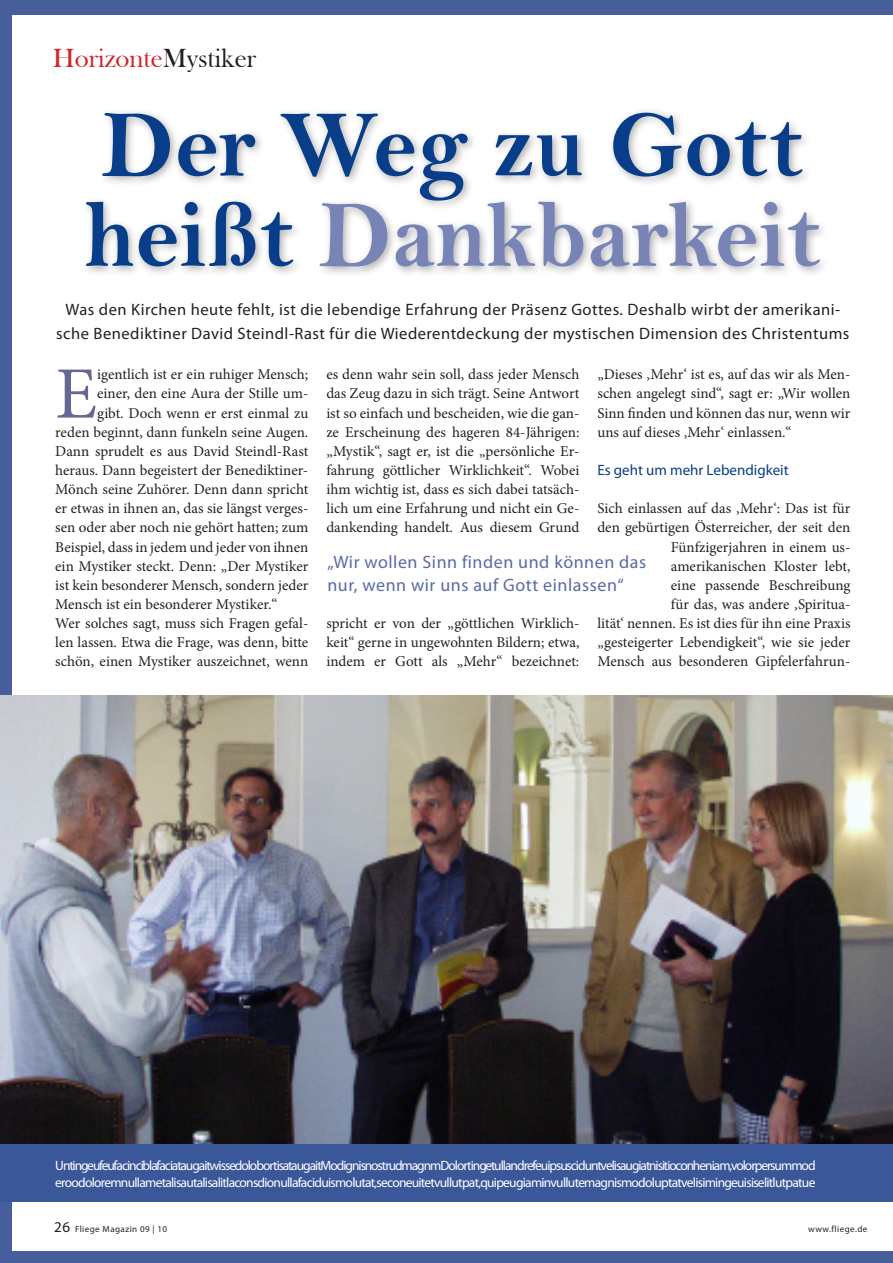
<style>
.page{position:relative;width:893px;height:1263px;background:#475e9d}
.page>*{position:absolute;margin:0;border:0;box-sizing:border-box;transform-origin:0 0}
.t1{font:95.7px/90.2px "Bell MT Bold";color:#083e89;scale:.96 1}
.t2{font:73.8px "Minion Pro";color:#666892}
.t3{font:27px "Bask Old Face";color:#d1232a}
.t4{font:18px/22.5px "Myriad Pro";letter-spacing:.03em;color:#5a6ba6}
.t5{font:16.5px/24px "Myriad Pro";letter-spacing:.03em;color:#231f20;text-align:center}
.t6{font:15px/19.2px "Minion Pro";color:#231f20;text-align:justify}
.t7{font:15px "Myriad Pro";color:#083e89}
.BU{font:13.5px/16.5px "Myriad Pro";letter-spacing:-.07em;color:#fff}
.t8{font:9px "Myriad Pro";letter-spacing:.05em;color:#231f20}
.s1{color:#231f20}
.s2{color:#7884b6}
.s3{font-size:15px}
</style>
<div class="page">
<div style="left:12px;top:15px;width:881px;height:1235px;background:#fff"></div>
<img style="left:0;top:695px;width:893px;height:450px">
<div style="left:80px;top:106px;width:813px;height:225px;background:#231f20;opacity:.36"></div>
<div style="left:0;top:1145px;width:893px;height:57px;background:#3a5799"></div>
<p class="t3" style="left:53px;top:44px;width:205px">Horizonte<span class="s1">Mystiker</span></p>
<p class="t1" style="left:84px;top:99px;width:769px">Der Weg zu Gott heißt <span class="s2">Dankbarkeit</span></p>
<p class="t5" style="left:56px;top:297px;width:795px">Was den Kirchen heute fehlt, ist die lebendige Erfahrung der Präsenz Gottes. Deshalb wirbt der amerikani&shy;sche Benediktiner David Steindl-Rast für die Wiederentdeckung der mystischen Dimension des Christentums</p>
<p class="t2" style="left:55px;top:345px;width:43px">E</p>
<p class="t6" style="left:97px;top:365px;width:213px">igentlich ist er ein ruhiger Mensch;</p>
<p class="t6" style="left:97px;top:384px;width:213px">einer, den eine Aura der Stille um-</p>
<p class="t6" style="left:97px;top:403px;width:213px">gibt. Doch wenn er erst einmal zu</p>
<p class="t6" style="left:55px;top:422px;width:255px">reden beginnt, dann funkeln seine Augen.</p>
<p class="t6" style="left:55px;top:441px;width:255px">Dann sprudelt es aus David Steindl-Rast</p>
<p class="t6" style="left:55px;top:461px;width:255px">heraus. Dann begeistert der Benediktiner-</p>
<p class="t6" style="left:55px;top:480px;width:255px">Mönch seine Zuhörer. Denn dann spricht</p>
<p class="t6" style="left:55px;top:499px;width:255px">er etwas in ihnen an, das sie längst verges-</p>
<p class="t6" style="left:55px;top:518px;width:255px">sen oder aber noch nie gehört hatten; zum</p>
<p class="t6" style="left:55px;top:537px;width:255px">Beispiel, dass in jedem und jeder von ihnen</p>
<p class="t6" style="left:55px;top:556px;width:255px">ein Mystiker steckt. Denn: „Der Mystiker</p>
<p class="t6" style="left:55px;top:575px;width:255px">ist kein besonderer Mensch, sondern jeder</p>
<p class="t6" style="left:55px;top:595px;width:224px">Mensch ist ein besonderer Mystiker.“</p>
<p class="t6" style="left:55px;top:614px;width:255px">Wer solches sagt, muss sich Fragen gefal&shy;len lassen. Etwa die Frage, was denn, bitte schön, einen Mystiker auszeichnet, wenn</p>
<p class="t6" style="left:597px;top:365px;width:255px">„Dieses ‚Mehr‘ ist es, auf das wir als Men&shy;schen angelegt sind“, sagt er: „Wir wollen Sinn finden und können das nur, wenn wir uns auf dieses ‚Mehr‘ einlassen.“</p>
<p class="t7" style="left:597px;top:461px;width:193px">Es geht um mehr Lebendigkeit</p>
<p class="t6" style="left:597px;top:499px;width:255px;text-align:right">Sich einlassen auf das ‚Mehr‘: Das ist für den gebürtigen Österreicher, der seit den Fünfzigerjahren in einem us&shy;amerikanischen Kloster lebt,<br>eine passende Beschreibung<br>für das, was andere ‚Spiritua-<br>lität‘ nennen. Es ist dies für ihn eine Praxis „gesteigerter Lebendigkeit“, wie sie jeder Mensch aus besonderen Gipfelerfahrun-</p>
<p class="t6" style="left:326px;top:365px;width:255px">es denn wahr sein soll, dass jeder Mensch das Zeug dazu in sich trägt. Seine Antwort ist so einfach und bescheiden, wie die gan&shy;ze Erscheinung des hageren 84-Jährigen: „Mystik“, sagt er, ist die „persönliche Er&shy;fahrung göttlicher Wirklichkeit“. Wobei ihm wichtig ist, dass es sich dabei tatsäch&shy;lich um eine Erfahrung und nicht ein Ge&shy;dankending handelt. Aus diesem Grund</p>
<p class="t4" style="left:327px;top:551px;width:320px">„Wir wollen Sinn finden und können das nur, wenn wir uns auf Gott einlassen“</p>
<p class="t6" style="left:326px;top:614px;width:255px">spricht er von der „göttlichen Wirklich&shy;keit“ gerne in ungewohnten Bildern; etwa, indem er Gott als „Mehr“ bezeichnet:</p>
<p class="BU" style="left:55px;top:1157px;width:762px">Unt ing eu feu facinci bla faci at augait wisse dolobortis at augait Modignis nostrud magnmDolorting et ullandre feuipsu scidunt velis augiat nisi tio con heniam,volorper summod ero odolorem nullamet alis aut alis alit la cons dionulla facidui smolut at, se con eui tet vullutpat, quip eugiam in vullute magnism odoluptat velisim ing euisis elit lutpatue</p>
<p class="t8" style="left:54px;top:1224px;width:114px"><span class="s3">26</span> Fliege Magazin 09 | 10</p>
<p class="t8" style="left:808px;top:1224px;width:61px">www.fliege.de</p>
</div>
